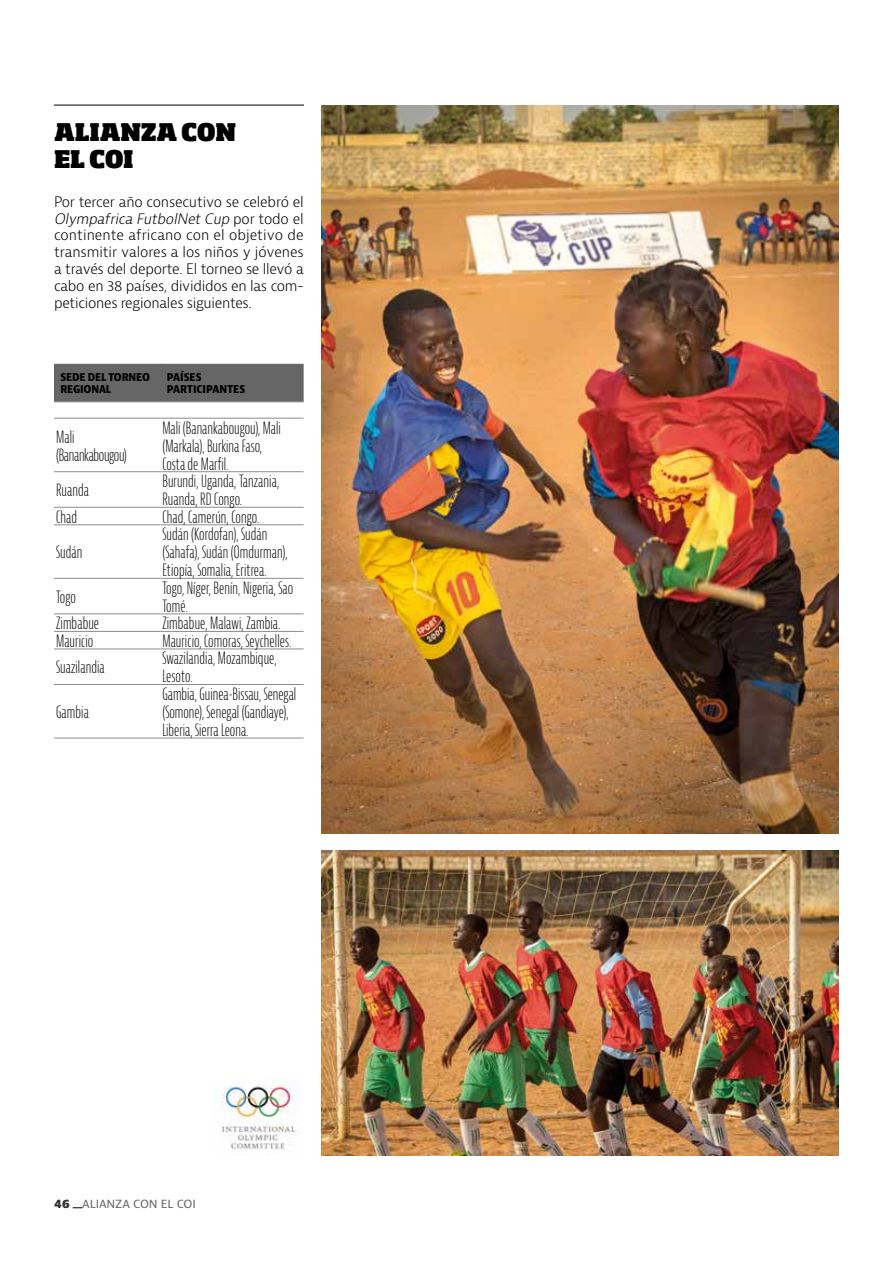
<style>
.page{position:relative;width:893px;height:1263px;background:#fff}
.page>*{position:absolute;margin:0;border:0;box-sizing:border-box;transform-origin:0 0}
.t1{font:800 24px/27px "Soho Std";letter-spacing:-.015em;color:#000}
.t2{font:300 extra-condensed 16.5px/18px "Bernina Sans";letter-spacing:.005em;color:#000}
.t3{font:300 extra-condensed 16.5px/18px "Bernina Sans";letter-spacing:-.02em;color:#000}
.t4{font:300 14.1px/17px "Bernina Sans";letter-spacing:-.02em;color:#000;text-align:justify}
.t5{font:12px "Bernina Sans";letter-spacing:-.01em;color:#666}
.t6{font:800 condensed 10.5px/12px "Bernino Sans";letter-spacing:-.01em;color:#000}
.s1{font-style:italic}
.s2{font-weight:800;color:#333}
</style>
<div class="page">
<hr style="left:54px;top:105px;width:250px;height:1px;background:#000">
<img style="left:322px;top:851px;width:517px;height:305px">
<img style="left:322px;top:105px;width:517px;height:729px">
<img style="left:221px;top:1079px;width:76px;height:71px">
<div style="left:54px;top:364px;width:250px;height:38px;background:#666"></div>
<hr style="left:54px;top:402px;width:106px;height:1px;background:#8c8c8c">
<hr style="left:160px;top:402px;width:144px;height:1px;background:#8c8c8c">
<hr style="left:54px;top:418px;width:106px;height:1px;background:#8c8c8c">
<hr style="left:160px;top:418px;width:144px;height:1px;background:#8c8c8c">
<hr style="left:54px;top:471px;width:106px;height:1px;background:#8c8c8c">
<hr style="left:160px;top:471px;width:144px;height:1px;background:#8c8c8c">
<hr style="left:54px;top:507px;width:106px;height:1px;background:#8c8c8c">
<hr style="left:160px;top:507px;width:144px;height:1px;background:#8c8c8c">
<hr style="left:54px;top:524px;width:106px;height:1px;background:#8c8c8c">
<hr style="left:160px;top:524px;width:144px;height:1px;background:#8c8c8c">
<hr style="left:54px;top:578px;width:106px;height:1px;background:#8c8c8c">
<hr style="left:160px;top:578px;width:144px;height:1px;background:#8c8c8c">
<hr style="left:54px;top:614px;width:106px;height:1px;background:#8c8c8c">
<hr style="left:160px;top:614px;width:144px;height:1px;background:#8c8c8c">
<hr style="left:54px;top:631px;width:106px;height:1px;background:#8c8c8c">
<hr style="left:160px;top:631px;width:144px;height:1px;background:#8c8c8c">
<hr style="left:54px;top:649px;width:106px;height:1px;background:#8c8c8c">
<hr style="left:160px;top:649px;width:144px;height:1px;background:#8c8c8c">
<hr style="left:54px;top:684px;width:106px;height:1px;background:#8c8c8c">
<hr style="left:160px;top:684px;width:144px;height:1px;background:#8c8c8c">
<hr style="left:54px;top:738px;width:106px;height:1px;background:#8c8c8c">
<hr style="left:160px;top:738px;width:144px;height:1px;background:#8c8c8c">
<h1 class="t1" style="left:54px;top:117px;width:184px">ALIANZA CON<br>EL COI</h1>
<p class="t4" style="left:54px;top:193px;width:251px">Por tercer año consecutivo se celebró el <span class="s1">Olympafrica FutbolNetCup</span> p o r t o d o e l continente africano con el objetivo de transmitir valores a los niños y jóvenes a través del deporte. El torneo se llevó a cabo en 38 países, divididos en las com&shy;peticiones regionales siguientes.</p>
<p class="t6" style="left:60px;top:371px;width:91px">SEDE DEL TORNEO<br>REGIONAL</p>
<p class="t6" style="left:167px;top:371px;width:80px">PAÍSES<br>PARTICIPANTES</p>
<p class="t3" style="left:56px;top:428px;width:72px">Mali (Banankabougou)</p>
<p class="t2" style="left:162px;top:419px;width:120px">Mali (Banankabougou), Mali (Markala), Burkina Faso,<br>Costa de Marfil.</p>
<p class="t2" style="left:56px;top:482px;width:34px">Ruanda</p>
<p class="t2" style="left:162px;top:473px;width:118px">Burundi, Uganda, Tanzania,<br>Ruanda, RD Congo.</p>
<p class="t2" style="left:56px;top:508px;width:23px">Chad</p>
<p class="t2" style="left:162px;top:508px;width:98px">Chad, Camerún, Congo.</p>
<p class="t2" style="left:56px;top:544px;width:28px">Sudán</p>
<p class="t2" style="left:162px;top:526px;width:127px">Sudán (Kordofan), Sudán (Sahafa), Sudán (Omdurman),<br>Etiopía, Somalia, Eritrea.</p>
<p class="t2" style="left:56px;top:588px;width:21px">Togo</p>
<p class="t2" style="left:162px;top:579px;width:132px">Togo, Níger, Benín, Nigeria, Sao<br>Tomé.</p>
<p class="t2" style="left:56px;top:615px;width:45px">Zimbabue</p>
<p class="t2" style="left:162px;top:615px;width:119px">Zimbabue, Malawi, Zambia.</p>
<p class="t2" style="left:56px;top:632px;width:39px">Mauricio</p>
<p class="t2" style="left:162px;top:632px;width:130px">Mauricio, Comoras, Seychelles.</p>
<p class="t2" style="left:56px;top:659px;width:50px">Suazilandia</p>
<p class="t2" style="left:162px;top:650px;width:116px">Swazilandia, Mozambique,<br>Lesoto.</p>
<p class="t2" style="left:56px;top:704px;width:34px">Gambia</p>
<p class="t2" style="left:162px;top:686px;width:135px">Gambia, Guinea-Bissau, Senegal (Somone), Senegal (Gandiaye),<br>Liberia, Sierra Leona.</p>
<p class="t5" style="left:54px;top:1196px;width:143px"><span class="s2">46</span> ALIANZA CON EL COI</p>
</div>
